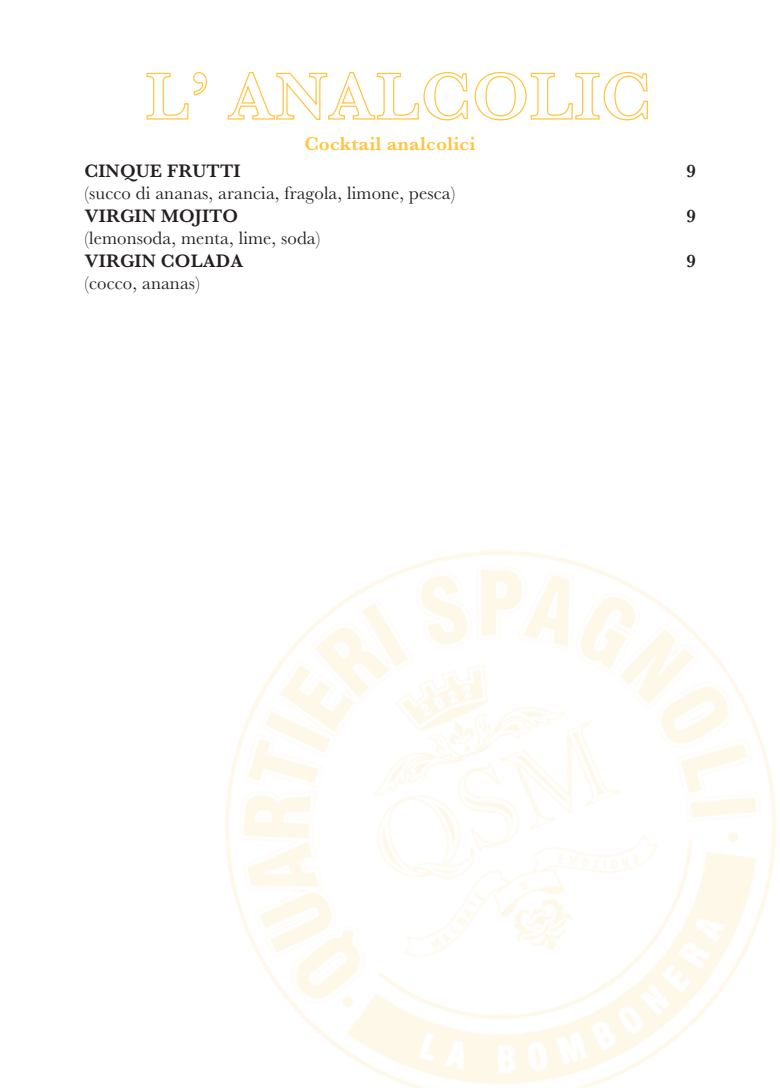
<style>
.page{position:relative;width:780px;height:1088px;background:#fff}
.page>*{position:absolute;margin:0;border:0;box-sizing:border-box;transform-origin:0 0}
.t1{font:600 19.62px "Baskerville";letter-spacing:.005em;color:#ffc441}
.t2{font:18.75px "Baskerville";letter-spacing:.005em;color:#241f1f}
.t3{font:600 18.75px "Baskerville";letter-spacing:.005em;color:#241f1f}
</style>
<div class="page">
<img style="left:225px;top:551px;width:551px;height:537px">
<svg style="left:146px;top:72px;width:61px;height:48px"></svg>
<svg style="left:227px;top:71px;width:241px;height:50px"></svg>
<svg style="left:474px;top:72px;width:174px;height:49px"></svg>
<p class="t1" style="left:304px;top:129px;width:173px">Cocktail analcolici</p>
<p class="t3" style="left:84px;top:157px;width:157px">CINQUE FRUTTI</p>
<p class="t2" style="left:84px;top:181px;width:372px">(succo di ananas, arancia, fragola, limone, pesca)</p>
<p class="t3" style="left:84px;top:202px;width:155px">VIRGIN MOJITO</p>
<p class="t2" style="left:84px;top:226px;width:237px">(lemonsoda, menta, lime, soda)</p>
<p class="t3" style="left:84px;top:247px;width:160px">VIRGIN COLADA</p>
<p class="t2" style="left:84px;top:271px;width:117px">(cocco, ananas)</p>
<p class="t3" style="left:686px;top:157px;width:11px">9</p>
<p class="t3" style="left:686px;top:202px;width:11px">9</p>
<p class="t3" style="left:686px;top:247px;width:11px">9</p>
</div>
